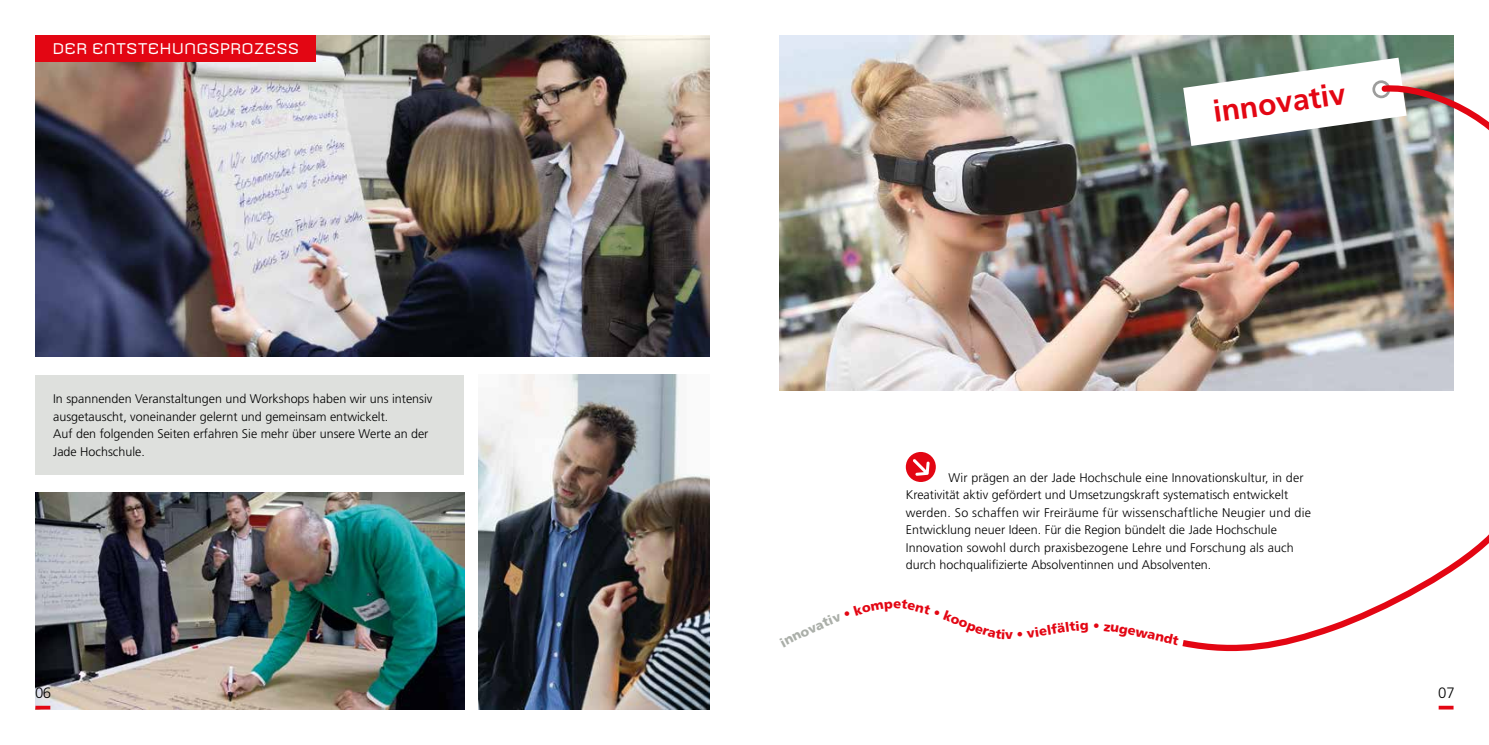
<style>
.page{position:relative;width:1489px;height:745px;background:#fff}
.page>*{position:absolute;margin:0;border:0;box-sizing:border-box;transform-origin:0 0}
.t1{font:700 30px "Frutiger";color:#e30613}
.t2{font:15px "Armada";color:#fff}
.t3{font:300 15px "Frutiger LT";color:#000}
.t4{font:900 13px "Frutiger";color:#e30613}
.t5{font:300 12.5px/17.5px "Frutiger LT";color:#000}
.s1{font-size:13.12px}
</style>
<div class="page">
<img style="left:478px;top:374px;width:231px;height:335px">
<img style="left:35px;top:35px;width:674px;height:321px">
<div style="left:35px;top:35px;width:281px;height:27px;background:#e30613"></div>
<img style="left:35px;top:492px;width:429px;height:217px">
<div style="left:35px;top:375px;width:429px;height:99px;background:#dee0dd"></div>
<svg style="left:35px;top:705px;width:15px;height:4px"></svg>
<svg style="left:1438px;top:705px;width:15px;height:4px"></svg>
<img style="left:780px;top:35px;width:673px;height:355px">
<svg style="left:1183px;top:58px;width:305px;height:115px"></svg>
<svg style="left:905px;top:452px;width:30px;height:29px"></svg>
<svg style="left:1182px;top:535px;width:306px;height:117px"></svg>
<p class="t2" style="left:53px;top:40px;width:248px">DER ENTSTEHUNGSPROZESS</p>
<p class="t5" style="left:53px;top:390px;width:381px">In spannenden Veranstaltungen und Workshops haben wir uns intensiv ausgetauscht, voneinander gelernt und gemeinsam entwickelt.<br>Auf den folgenden Seiten erfahren Sie mehr über unsere Werte an der Jade Hochschule.</p>
<h1 class="t1" style="left:1210px;top:94px;width:135px;rotate:-8deg">innovativ</h1>
<p class="t5" style="left:905px;top:468px;width:407px;text-indent:43px">Wir prägen an der Jade Hochschule eine Innovationskultur, in der Kreativität aktiv gefördert und Umsetzungskraft systematisch entwickelt werden. So schaffen wir Freiräume für wissenschaftliche Neugier und die Entwicklung neuer Ideen. Für die Region bündelt die Jade Hochschule Innovation sowohl durch praxisbezogene Lehre und Forschung als auch durch hochqualifizierte Absolventinnen und Absolventen.</p>
<p class="t4" style="left:946px;top:607px;width:36px;rotate:21deg">ko<span class="s1">op</span></p>
<p class="t4" style="left:1033px;top:624px;width:32px;rotate:-9deg">ie<span class="s1">l</span>f<span class="s1">ä</span></p>
<p class="t3" style="left:35px;top:684px;width:18px">06</p>
<p class="t3" style="left:1437px;top:684px;width:18px">07</p>
</div>
